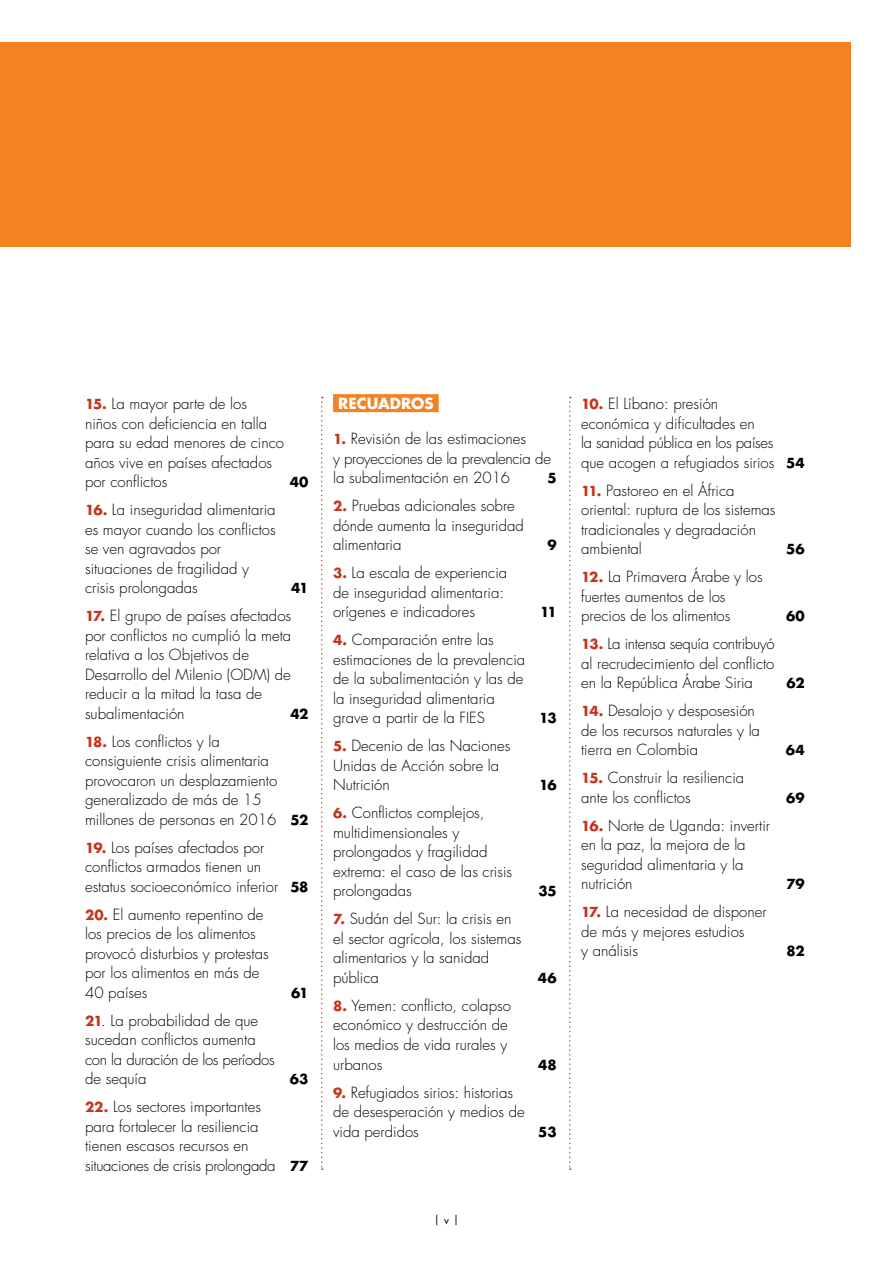
<style>
.page{position:relative;width:893px;height:1263px;background:#fff}
.page>*{position:absolute;margin:0;border:0;box-sizing:border-box;transform-origin:0 0}
.t1{font:300 15px/19.5px "Futura Std";color:#000}
.t2{font:700 15px "Futura Std";color:#fff}
.t3{font:700 13.5px "Futura Std";letter-spacing:-.015em;color:#000}
.t4{font:10.5px "Futura Std";color:#000}
.s1{font-weight:700;font-size:13.5px;color:#c5351c}
.s2{font-weight:700;font-size:13.5px}
</style>
<div class="page">
<div style="left:0;top:43px;width:850px;height:204px;background:#f58220"></div>
<div style="left:333px;top:394px;width:106px;height:18px;background:#f58220"></div>
<svg style="left:321px;top:397px;width:2px;height:773px"></svg>
<svg style="left:569px;top:397px;width:2px;height:773px"></svg>
<p class="t1" style="left:85px;top:394px;width:201px"><span class="s1">15.</span> La mayor parte de los<br>niños con deficiencia en talla para su edad menores de cinco años vive en países afectados por conflictos</p>
<p class="t3" style="left:290px;top:473px;width:20px">40</p>
<p class="t1" style="left:85px;top:500px;width:192px"><span class="s1">16.</span> La inseguridad alimentaria es mayor cuando los conflictos se ven agravados por situaciones de fragilidad y crisis prolongadas</p>
<p class="t3" style="left:291px;top:579px;width:19px">41</p>
<p class="t1" style="left:85px;top:606px;width:208px"><span class="s1">17.</span> El grupo de países afectados por conflictos no cumplió la meta relativa a los Objetivos de<br>Desarrollo del Milenio (ODM) de reducir a la mitad la tasa de subalimentación</p>
<p class="t3" style="left:290px;top:705px;width:20px">42</p>
<p class="t1" style="left:85px;top:732px;width:225px"><span class="s1">18.</span> Los conflictos y la<br>consiguiente crisis alimentaria provocaron un desplazamiento generalizado de más de 15 millones de personas en 2016 <span class="s2">52</span></p>
<p class="t1" style="left:85px;top:838px;width:225px"><span class="s1">19.</span> Los países afectados por conflictos armados tienen un<br>estatus socioeconómico inferior <span class="s2">58</span></p>
<p class="t1" style="left:85px;top:905px;width:185px"><span class="s1">20.</span> El aumento repentino de los precios de los alimentos provocó disturbios y protestas por los alimentos en más de<br>40 países</p>
<p class="t3" style="left:291px;top:984px;width:19px">61</p>
<p class="t1" style="left:85px;top:1011px;width:191px"><span class="s1">21</span>. La probabilidad de que sucedan conflictos aumenta con la duración de los períodos de sequía</p>
<p class="t3" style="left:290px;top:1070px;width:20px">63</p>
<p class="t1" style="left:85px;top:1097px;width:225px"><span class="s1">22.</span> Los sectores importantes<br>para fortalecer la resiliencia<br>tienen escasos recursos en situaciones de crisis prolongada <span class="s2">77</span></p>
<p class="t2" style="left:338px;top:393px;width:97px">RECUADROS</p>
<p class="t1" style="left:333px;top:430px;width:220px"><span class="s1">1.</span> Revisión de las estimaciones<br>y proyecciones de la prevalencia de la subalimentación en 2016</p>
<p class="t3" style="left:547px;top:469px;width:11px">5</p>
<p class="t1" style="left:333px;top:497px;width:192px"><span class="s1">2.</span> Pruebas adicionales sobre dónde aumenta la inseguridad alimentaria</p>
<p class="t1" style="left:333px;top:564px;width:176px"><span class="s1">3.</span> La escala de experiencia de inseguridad alimentaria: orígenes e indicadores</p>
<p class="t1" style="left:333px;top:631px;width:194px"><span class="s1">4.</span> Comparación entre las estimaciones de la prevalencia de la subalimentación y las de la inseguridad alimentaria grave a partir de la FIES</p>
<p class="t1" style="left:333px;top:737px;width:179px"><span class="s1">5.</span> Decenio de las Naciones<br>Unidas de Acción sobre la<br>Nutrición</p>
<p class="t1" style="left:333px;top:804px;width:181px"><span class="s1">6.</span> Conflictos complejos, multidimensionales y prolongados y fragilidad extrema: el caso de las crisis prolongadas</p>
<p class="t1" style="left:333px;top:910px;width:190px"><span class="s1">7.</span> Sudán del Sur: la crisis en el sector agrícola, los sistemas alimentarios y la sanidad pública</p>
<p class="t1" style="left:333px;top:996px;width:179px"><span class="s1">8.</span> Yemen: conflicto, colapso económico y destrucción de los medios de vida rurales y urbanos</p>
<p class="t1" style="left:333px;top:1083px;width:193px"><span class="s1">9.</span> Refugiados sirios: historias de desesperación y medios de vida perdidos</p>
<p class="t3" style="left:547px;top:536px;width:11px">9</p>
<p class="t3" style="left:540px;top:603px;width:18px">11</p>
<p class="t3" style="left:539px;top:709px;width:19px">13</p>
<p class="t3" style="left:539px;top:776px;width:19px">16</p>
<p class="t3" style="left:538px;top:882px;width:20px">35</p>
<p class="t3" style="left:538px;top:969px;width:20px">46</p>
<p class="t3" style="left:538px;top:1055px;width:20px">48</p>
<p class="t3" style="left:538px;top:1122px;width:20px">53</p>
<p class="t4" style="left:434px;top:1212px;width:27px">| v |</p>
<p class="t1" style="left:581px;top:394px;width:225px"><span class="s1">10.</span> El Líbano: presión<br>económica y dificultades en<br>la sanidad pública en los países<br>que acogen a refugiados sirios <span class="s2">54</span></p>
<p class="t1" style="left:581px;top:481px;width:196px"><span class="s1">11.</span> Pastoreo en el África oriental: ruptura de los sistemas tradicionales y degradación ambiental</p>
<p class="t3" style="left:786px;top:540px;width:20px">56</p>
<p class="t1" style="left:581px;top:567px;width:183px"><span class="s1">12.</span> La Primavera Árabe y los fuertes aumentos de los precios de los alimentos</p>
<p class="t1" style="left:581px;top:634px;width:195px;text-align:justify"><span class="s1">13.</span> La intensa sequía contribuyó al recrudecimiento del conflicto en la República Árabe Siria</p>
<p class="t1" style="left:581px;top:701px;width:180px"><span class="s1">14.</span> Desalojo y desposesión de los recursos naturales y la tierra en Colombia</p>
<p class="t1" style="left:581px;top:768px;width:165px"><span class="s1">15.</span> Construir la resiliencia ante los conflictos</p>
<p class="t1" style="left:581px;top:816px;width:190px"><span class="s1">16.</span> Norte de Uganda: invertir en la paz, la mejora de la seguridad alimentaria y la nutrición</p>
<p class="t1" style="left:581px;top:902px;width:187px"><span class="s1">17.</span> La necesidad de disponer de más y mejores estudios<br>y análisis</p>
<p class="t3" style="left:786px;top:607px;width:20px">60</p>
<p class="t3" style="left:787px;top:674px;width:20px">62</p>
<p class="t3" style="left:786px;top:741px;width:20px">64</p>
<p class="t3" style="left:786px;top:789px;width:20px">69</p>
<p class="t3" style="left:786px;top:875px;width:20px">79</p>
<p class="t3" style="left:786px;top:942px;width:20px">82</p>
</div>
